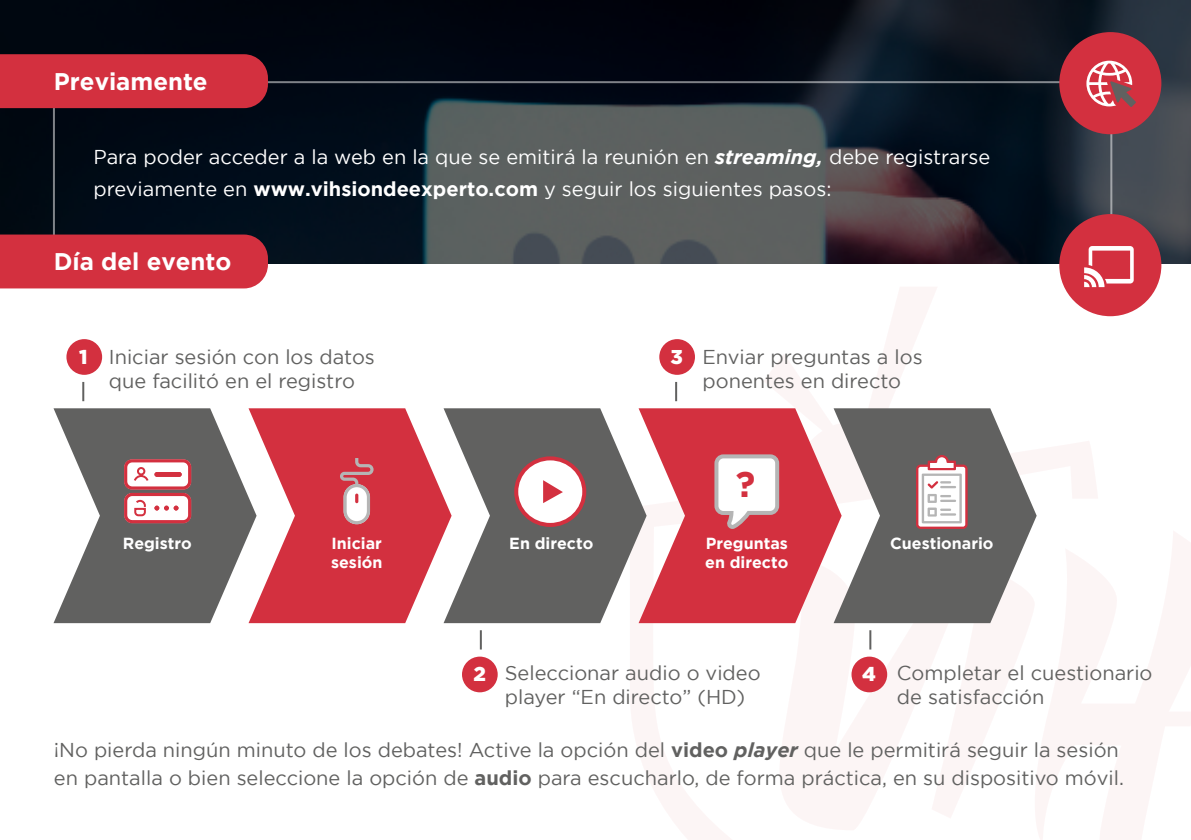
<style>
.page{position:relative;width:1191px;height:840px;background:#fff}
.page>*{position:absolute;margin:0;border:0;box-sizing:border-box;transform-origin:0 0}
.t1{font:700 36px "Gotham";color:#d3303f}
.t2{font:700 24px "Gotham";color:#fff}
.t3{font:20px/24px "Gotham";color:#616160}
.t4{font:20px/32px "Gotham";color:#fff}
.t5{font:900 20px "Gotham";color:#fff}
.t6{font:700 16px/19.2px "Gotham";color:#fff}
.s1{font-weight:700;font-style:italic}
.s2{font-weight:700}
</style>
<div class="page">
<img style="left:0;top:0;width:1191px;height:263px">
<div style="left:53px;top:81px;width:1059px;height:195px;border:2px solid #fff;border-radius:24px"></div>
<div style="left:0;top:54px;width:268px;height:54px;background:#d3303f"></div>
<div style="left:0;top:234px;width:268px;height:54px;background:#d3303f"></div>
<div style="left:1059px;top:32px;width:102px;height:102px;background:#d3303f;border-radius:50%"></div>
<div style="left:1059px;top:214px;width:102px;height:102px;background:#d3303f;border-radius:50%"></div>
<svg style="left:1086px;top:61px;width:50px;height:46px"></svg>
<svg style="left:1084px;top:246px;width:49px;height:41px"></svg>
<svg style="left:82px;top:382px;width:2px;height:19px"></svg>
<div style="left:66px;top:339px;width:36px;height:35px;background:#d3303f;border-radius:50%"></div>
<svg style="left:53px;top:408px;width:195px;height:214px;fill:#616160"></svg>
<svg style="left:124px;top:459px;width:67px;height:64px"></svg>
<svg style="left:248px;top:408px;width:195px;height:214px;fill:#d3303f"></svg>
<svg style="left:338px;top:454px;width:37px;height:70px"></svg>
<svg style="left:675px;top:382px;width:2px;height:19px"></svg>
<div style="left:659px;top:339px;width:36px;height:35px;background:#d3303f;border-radius:50%"></div>
<svg style="left:443px;top:408px;width:195px;height:214px;fill:#616160"></svg>
<div style="left:516px;top:458px;width:68px;height:66px;background:#fff;border-radius:50%"></div>
<div style="left:514px;top:456px;width:72px;height:70px;border:4px solid #d3303f;border-radius:50%"></div>
<svg style="left:543px;top:480px;width:20px;height:23px"></svg>
<svg style="left:869px;top:630px;width:2px;height:19px"></svg>
<svg style="left:480px;top:630px;width:2px;height:19px"></svg>
<div style="left:851px;top:656px;width:36px;height:36px;background:#d3303f;border-radius:50%"></div>
<div style="left:462px;top:656px;width:36px;height:36px;background:#d3303f;border-radius:50%"></div>
<svg style="left:638px;top:408px;width:195px;height:214px;fill:#d3303f"></svg>
<svg style="left:833px;top:408px;width:203px;height:214px;fill:#616160"></svg>
<svg style="left:712px;top:408px;width:255px;height:122px"></svg>
<p class="t2" style="left:54px;top:67px;width:155px">Previamente</p>
<p class="t4" style="left:94px;top:140px;width:898px">Para poder acceder a la web en la que se emitirá la reunión en <span class="s1">streaming,</span> debe registrarse previamente en <span class="s2">www.vihsiondeexperto.com</span> y seguir los siguientes pasos:</p>
<p class="t2" style="left:54px;top:248px;width:179px">Día del evento</p>
<p class="t5" style="left:79px;top:342px;width:10px">1</p>
<p class="t3" style="left:109px;top:344px;width:267px">Iniciar sesión con los datos que facilitó en el registro</p>
<p class="t5" style="left:670px;top:343px;width:14px">3</p>
<p class="t3" style="left:702px;top:344px;width:222px">Enviar preguntas a los ponentes en directo</p>
<h1 class="t1" style="left:736px;top:463px;width:21px">?</h1>
<p class="t6" style="left:123px;top:532px;width:70px">Registro</p>
<p class="t6" style="left:331px;top:532px;width:53px">Iniciar sesión</p>
<p class="t6" style="left:509px;top:532px;width:86px">En directo</p>
<p class="t6" style="left:705px;top:532px;width:85px">Preguntas en directo</p>
<p class="t6" style="left:890px;top:532px;width:105px">Cuestionario</p>
<p class="t3" style="left:505px;top:660px;width:257px">Seleccionar audio o video player “En directo” (HD)</p>
<p class="t5" style="left:473px;top:660px;width:14px">2</p>
<p class="t5" style="left:862px;top:660px;width:15px">4</p>
<p class="t3" style="left:897px;top:660px;width:257px">Completar el cuestionario de satisfacción</p>
<p class="t3" style="left:54px;top:735px;width:1071px;line-height:28px">¡No pierda ningún minuto de los debates! Active la opción del <span class="s2">video</span> <span class="s1">player</span> que le permitirá seguir la sesión en pantalla o bien seleccione la opción de <span class="s2">audio</span> para escucharlo, de forma práctica, en su dispositivo móvil.</p>
</div>
